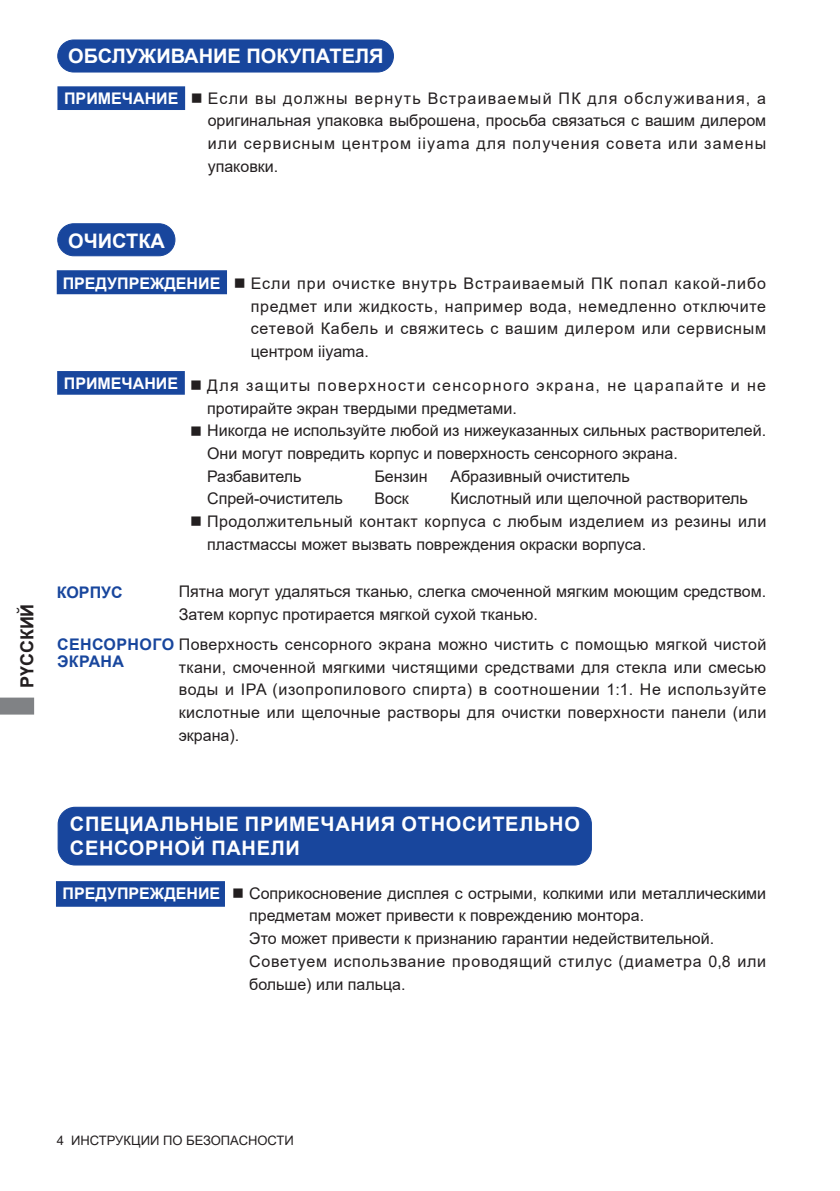
<style>
.page{position:relative;width:840px;height:1191px;background:#fff}
.page>*{position:absolute;margin:0;border:0;box-sizing:border-box;transform-origin:0 0}
.t1{font:700 20px/24px "Arial";letter-spacing:.035em;color:#fff}
.t2{font:700 20px "Arial";color:#fff}
.t3{font:700 18px "Arial";color:#231f20}
.t4{font:16px/22.6px "Arial";color:#231f20}
.t5{font:16px/22.6px "Arial";letter-spacing:.085em;color:#231f20}
.t6{font:16px/17.2px "Arial";letter-spacing:.025em;color:#231f20}
.t7{font:700 16px "Arial";color:#fff}
.t8{font:700 16px "Arial";color:#18469d}
.t9{font:13px "Arial";color:#231f20}
.s1{font-weight:700;color:#18469d}
</style>
<div class="page">
<svg style="left:0;top:697px;width:34px;height:17px"></svg>
<div style="left:58px;top:224px;width:117px;height:32px;background:#18469d;border-radius:16px"></div>
<div style="left:57px;top:223px;width:118px;height:33px;border:1px solid #18469d;border-radius:16px"></div>
<div style="left:58px;top:40px;width:335px;height:32px;background:#18469d;border-radius:16px"></div>
<div style="left:57px;top:40px;width:336px;height:32px;border:1px solid #18469d;border-radius:16px"></div>
<div style="left:58px;top:807px;width:533px;height:58px;background:#18469d;border-radius:17px"></div>
<div style="left:58px;top:806px;width:533px;height:59px;border:1px solid #18469d;border-radius:17px"></div>
<div style="left:57px;top:270px;width:170px;height:24px;background:#18469d;border:2px solid #18469d"></div>
<div style="left:56px;top:881px;width:169px;height:25px;background:#18469d;border:1px solid #18469d"></div>
<div style="left:57px;top:86px;width:128px;height:24px;background:#18469d;border:2px solid #18469d"></div>
<div style="left:57px;top:371px;width:128px;height:24px;background:#18469d;border:2px solid #18469d"></div>
<p class="t3" style="left:14px;top:688px;width:86px;rotate:-90deg">РҮССКИЙ</p>
<p class="t2" style="left:68px;top:42px;width:317px">ОБСЛУЖИВАНИЕ ПОКУПАТЕЛЯ</p>
<p class="t7" style="left:64px;top:87px;width:116px">ПРИМЕЧАНИЕ</p>
<p class="t4" style="left:207px;top:87px;width:559px;text-align:justify;text-indent:-17px">■ Если вы должны вернуть Встраиваемый ПК для обслуживания, а оригинальная упаковка выброшена, просьба связаться с вашим дилером или сервисным центром iiyama для получения совета или замены упаковки.</p>
<p class="t2" style="left:68px;top:227px;width:98px">ОЧИСТКА</p>
<p class="t7" style="left:63px;top:272px;width:159px">ПРЕДУПРЕЖДЕНИЕ</p>
<p class="t4" style="left:251px;top:272px;width:516px;text-align:justify;text-indent:-17px">■ Если при очистке внутрь Встраиваемый ПК попал какой-либо предмет или жидкость, например вода, немедленно отключите сетевой Кабель и свяжитесь c вашим дилером или сервисным центром iiyama.</p>
<p class="t7" style="left:64px;top:372px;width:116px">ПРИМЕЧАНИЕ</p>
<p class="t5" style="left:207px;top:374px;width:560px;text-indent:-17px">■ Для защиты поверхности сенсорного экрана, не царапайте и не протирайте экран твердыми предметами.</p>
<p class="t4" style="left:207px;top:419px;width:560px;text-indent:-17px">■ Никогда не используйте любой из нижеуказанных сильных растворителей.<br>Они могут повредить корпус и поверхность сенсорного экрана.<br>Разбавитель</p>
<p class="t4" style="left:374px;top:464px;width:55px">Бензин</p>
<p class="t4" style="left:450px;top:464px;width:181px">Абразивный очиститель</p>
<p class="t4" style="left:207px;top:487px;width:137px">Спрей-очиститель</p>
<p class="t4" style="left:374px;top:487px;width:36px">Воск</p>
<p class="t4" style="left:450px;top:487px;width:299px">Кислотный или щелочной растворитель</p>
<p class="t4" style="left:207px;top:510px;width:560px;text-indent:-17px">■ Продолжительный контакт корпуса с любым изделием из резины или пластмассы может вызвать повреждения окраски ворпуса.</p>
<p class="t8" style="left:57px;top:581px;width:67px">КОРПУС</p>
<p class="t4" style="left:179px;top:580px;width:588px">Пятна могут удаляться тканью, слегка смоченной мягким моющим средством.<br>Затем корпус протирается мягкой сухой тканью.</p>
<p class="t6" style="left:57px;top:636px;width:710px"><span class="s1">СЕНСОРНОГО</span> Поверхность сенсорного экрана можно чистить с помощью мягкой чистой<br><span class="s1">ЭКРАНА</span></p>
<p class="t4" style="left:179px;top:655px;width:588px;text-align:justify">ткани, смоченной мягкими чистящими средствами для стекла или смесью воды и IPA (изопропилового спирта) в соотношении 1:1. Не используйте кислотные или щелочные растворы для очистки поверхности панели (или экрана).</p>
<p class="t1" style="left:70px;top:812px;width:511px">СПЕЦИАЛЬНЫЕ ПРИМЕЧАНИЯ ОТНОСИТЕЛЬНО<br>СЕНСОРНОЙ ПАНЕЛИ</p>
<p class="t4" style="left:249px;top:881px;width:518px;text-indent:-17px">■ Соприкосновение дисплея с острыми, колкими или металлическими предметам может привести к повреждению монтора.<br>Это может привести к признанию гарантии недействительной.<br>Советуем использвание проводящий стилус (диаметра 0,8 или больше) или пальца.</p>
<p class="t7" style="left:63px;top:882px;width:159px">ПРЕДУПРЕЖДЕНИЕ</p>
<p class="t9" style="left:57px;top:1131px;width:238px">4 ИНСТРУКЦИИ ПО БЕЗОПАСНОСТИ</p>
</div>
